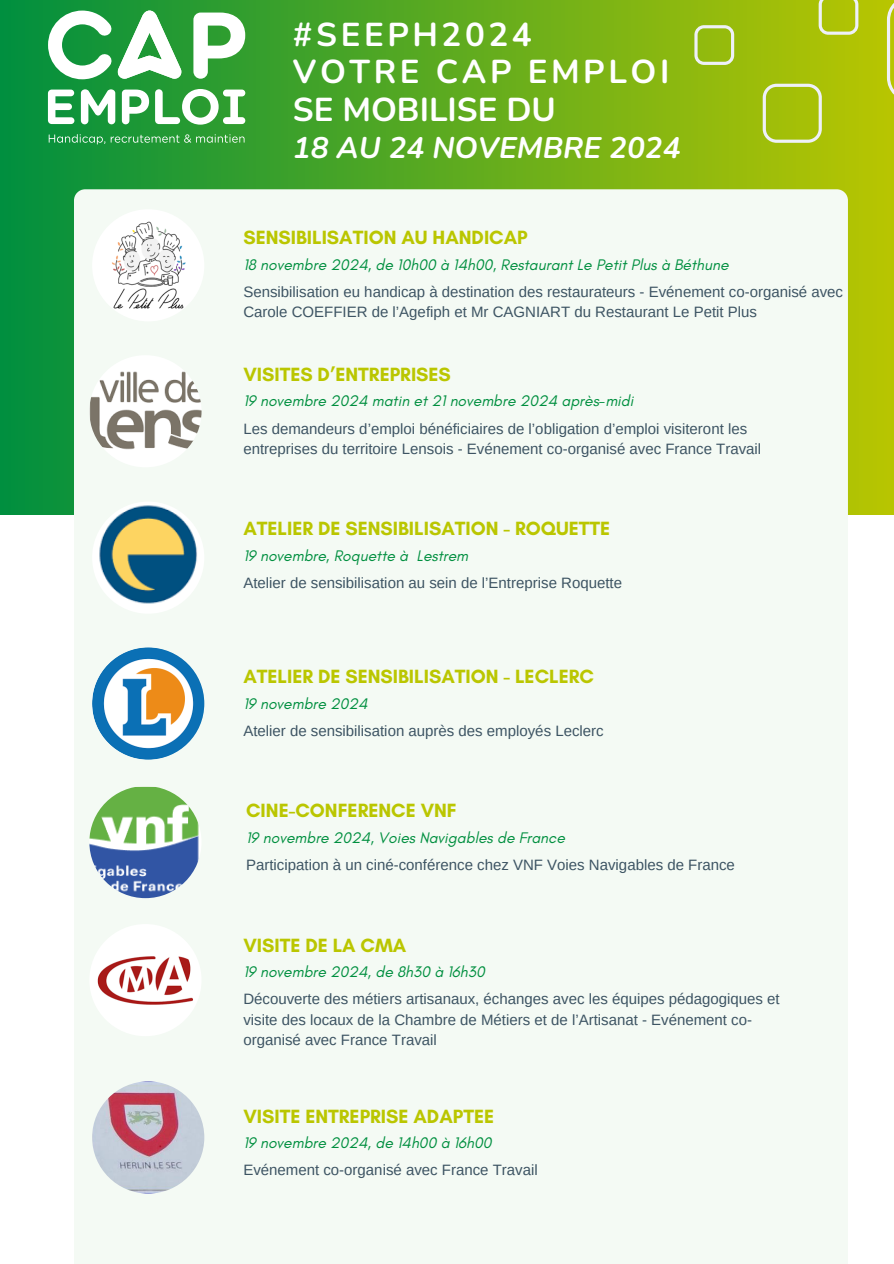
<style>
.page{position:relative;width:894px;height:1264px;background:#fff}
.page>*{position:absolute;margin:0;border:0;box-sizing:border-box;transform-origin:0 0}
.t1{font:700 33px/37.2px "Nunito";letter-spacing:.11em;color:#fff}
.t2{font:italic 700 29.7px "Nunito";color:#fff}
.t3{font:700 19.5px "Glacial Indifference";color:#bac600}
.t4{font:italic 15.6px "Glacial Indifference";color:#008f3f}
.t5{font:15px/20.2px "Arimo";color:#3d5463}
</style>
<div class="page">
<div style="left:0;top:0;width:893px;height:1263px;background:linear-gradient(to right,#008f40,#b8c500)"></div>
<svg style="left:886px;top:0;width:7px;height:102px"></svg>
<svg style="left:818px;top:0;width:40px;height:35px"></svg>
<svg style="left:762px;top:84px;width:59px;height:59px;background:#b0c731"></svg>
<svg style="left:694px;top:25px;width:40px;height:40px;background:#abc84a"></svg>
<div style="left:0;top:516px;width:893px;height:747px;background:#fff"></div>
<div style="left:74px;top:189px;width:773px;height:1074px;background:#f4faf4"></div>
<svg style="left:193px;top:13px;width:52px;height:66px"></svg>
<svg style="left:48px;top:11px;width:64px;height:68px"></svg>
<svg style="left:118px;top:11px;width:63px;height:68px"></svg>
<svg style="left:122px;top:90px;width:27px;height:34px"></svg>
<svg style="left:48px;top:90px;width:26px;height:34px"></svg>
<svg style="left:81px;top:89px;width:34px;height:35px"></svg>
<svg style="left:155px;top:89px;width:90px;height:36px"></svg>
<svg style="left:49px;top:134px;width:195px;height:10px;background:#49ab5b"></svg>
<img style="left:92px;top:501px;width:112px;height:112px;border-radius:50%">
<img style="left:92px;top:647px;width:112px;height:112px;border-radius:50%">
<img style="left:89px;top:355px;width:112px;height:112px;border-radius:50%">
<img style="left:89px;top:786px;width:112px;height:112px;border-radius:50%">
<img style="left:89px;top:924px;width:112px;height:112px;border-radius:50%">
<img style="left:92px;top:1081px;width:112px;height:112px;border-radius:50%">
<img style="left:92px;top:209px;width:112px;height:112px;border-radius:50%">
<p class="t1" style="left:293px;top:17px;width:378px">#SEEPH2024<br>VOTRE CAP EMPLOI<br>SE MOBILISE DU</p>
<p class="t2" style="left:293px;top:128px;width:389px">18 AU 24 NOVEMBRE 2024</p>
<h2 class="t3" style="left:243px;top:226px;width:286px">SENSIBILISATION AU HANDICAP</h2>
<p class="t4" style="left:243px;top:255px;width:486px">18 novembre 2024, de 10h00 à 14h00, Restaurant Le Petit Plus à Béthune</p>
<p class="t5" style="left:243px;top:282px;width:601px">Sensibilisation eu handicap à destination des restaurateurs - Evénement co-organisé avec</p>
<h2 class="t5" style="left:243px;top:302px;width:515px">Carole COEFFIER de l’Agefiph et Mr CAGNIART du Restaurant Le Petit Plus</h2>
<p class="t3" style="left:243px;top:362px;width:209px">VISITES D’ENTREPRISES</p>
<h2 class="t4" style="left:243px;top:391px;width:391px">19 novembre 2024 matin et 21 novembre 2024 après-midi</h2>
<p class="t5" style="left:243px;top:418px;width:519px">Les demandeurs d’emploi bénéficiaires de l’obligation d’emploi visiteront les entreprises du territoire Lensois - Evénement co-organisé avec France Travail</p>
<h2 class="t3" style="left:243px;top:517px;width:368px">ATELIER DE SENSIBILISATION - ROQUETTE</h2>
<p class="t4" style="left:243px;top:546px;width:226px">19 novembre, Roquette à Lestrem</p>
<p class="t5" style="left:243px;top:572px;width:380px">Atelier de sensibilisation au sein de l’Entreprise Roquette</p>
<p class="t3" style="left:243px;top:665px;width:352px">ATELIER DE SENSIBILISATION - LECLERC</p>
<p class="t4" style="left:243px;top:694px;width:126px">19 novembre 2024</p>
<p class="t5" style="left:243px;top:720px;width:362px">Atelier de sensibilisation auprès des employés Leclerc</p>
<p class="t3" style="left:246px;top:799px;width:212px">CINE-CONFERENCE VNF</p>
<p class="t4" style="left:246px;top:828px;width:320px">19 novembre 2024, Voies Navigables de France</p>
<h2 class="t5" style="left:246px;top:854px;width:490px">Participation à un ciné-conférence chez VNF Voies Navigables de France</h2>
<p class="t3" style="left:243px;top:933px;width:164px">VISITE DE LA CMA</p>
<h2 class="t4" style="left:243px;top:962px;width:243px">19 novembre 2024, de 8h30 à 16h30</h2>
<p class="t5" style="left:243px;top:988px;width:537px">Découverte des métiers artisanaux, échanges avec les équipes pédagogiques et visite des locaux de la Chambre de Métiers et de l’Artisanat - Evénement co&shy;organisé avec France Travail</p>
<p class="t3" style="left:243px;top:1104px;width:252px">VISITE ENTREPRISE ADAPTEE</p>
<h2 class="t4" style="left:243px;top:1133px;width:250px">19 novembre 2024, de 14h00 à 16h00</h2>
<p class="t5" style="left:243px;top:1159px;width:296px">Evénement co-organisé avec France Travail</p>
</div>
